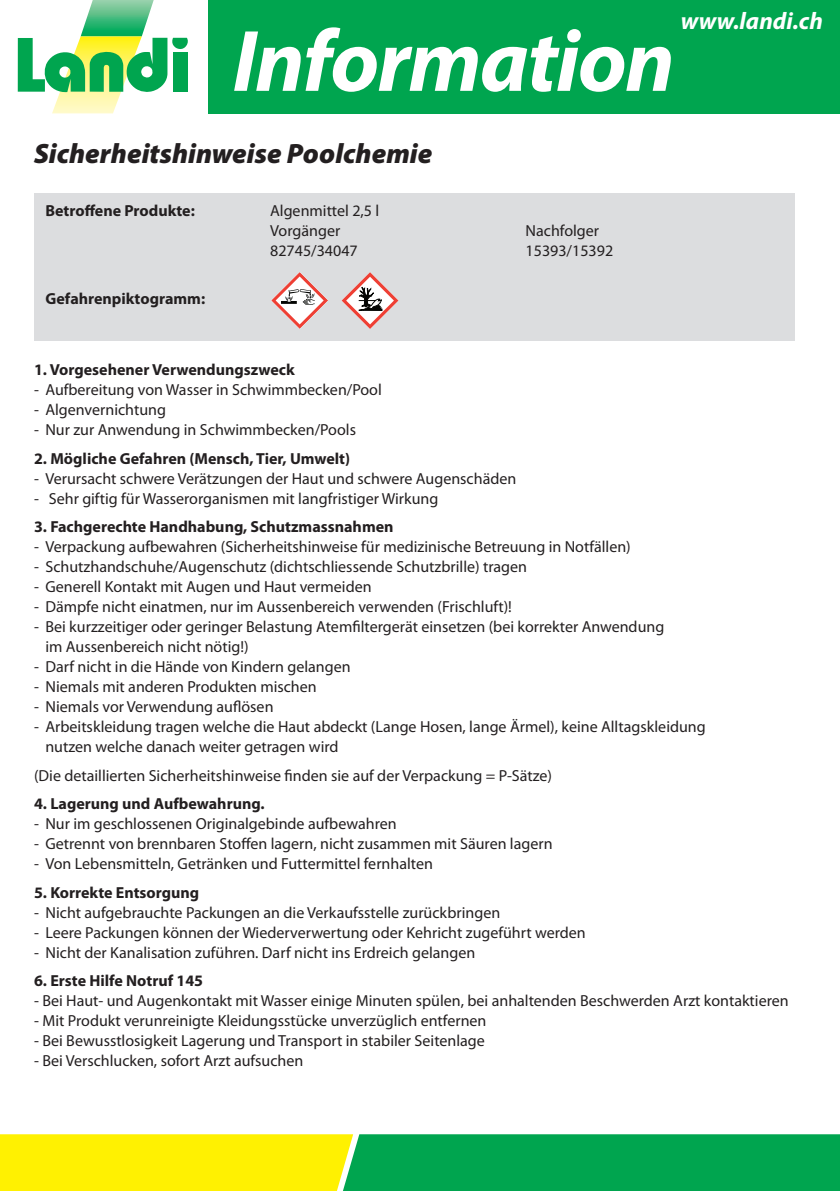
<style>
.page{position:relative;width:840px;height:1191px;background:#fff}
.page>*{position:absolute;margin:0;border:0;box-sizing:border-box;transform-origin:0 0}
.t1{font:italic 700 88px "Myriad Pro";letter-spacing:-.02em;color:#fff}
.t2{font:italic 900 28px "Myriad Pro";color:#231f20}
.t3{font:italic 700 24px "Myriad Pro";color:#fff}
.t4{font:16px/20px "Myriad Pro";color:#231f20}
.t5{font:700 16px "Myriad Pro";color:#231f20}
</style>
<div class="page">
<svg style="left:0;top:1134px;width:839px;height:57px;background:#6bc531"></svg>
<div style="left:34px;top:193px;width:760px;height:147px;background:#dcdddf"></div>
<svg style="left:341px;top:272px;width:57px;height:57px"></svg>
<svg style="left:271px;top:272px;width:57px;height:57px"></svg>
<div style="left:207px;top:0;width:632px;height:113px;background:#00a54f"></div>
<svg style="left:18px;top:0;width:170px;height:113px"></svg>
<h1 class="t1" style="left:232px;top:4px;width:443px">Information</h1>
<h3 class="t3" style="left:680px;top:6px;width:144px">www.landi.ch</h3>
<h2 class="t2" style="left:34px;top:135px;width:400px">Sicherheitshinweise Poolchemie</h2>
<p class="t5" style="left:45px;top:200px;width:151px">Betroffene Produkte:</p>
<p class="t5" style="left:45px;top:288px;width:161px">Gefahrenpiktogramm:</p>
<p class="t4" style="left:270px;top:200px;width:111px">Algenmittel 2,5 l<br>Vorgänger<br>82745/34047</p>
<p class="t4" style="left:525px;top:220px;width:89px">Nachfolger<br>15393/15392</p>
<p class="t5" style="left:34px;top:359px;width:262px">1. Vorgesehener Verwendungszweck</p>
<p class="t4" style="left:34px;top:379px;width:349px">- Aufbereitung von Wasser in Schwimmbecken/Pool</p>
<p class="t4" style="left:34px;top:399px;width:133px">- Algenvernichtung</p>
<p class="t4" style="left:34px;top:419px;width:323px">- Nur zur Anwendung in Schwimmbecken/Pools</p>
<p class="t5" style="left:34px;top:448px;width:317px">2. Mögliche Gefahren (Mensch, Tier, Umwelt)</p>
<p class="t4" style="left:34px;top:468px;width:483px">- Verursacht schwere Verätzungen der Haut und schwere Augenschäden</p>
<p class="t4" style="left:34px;top:488px;width:405px">- Sehr giftig für Wasserorganismen mit langfristiger Wirkung</p>
<p class="t5" style="left:34px;top:516px;width:361px">3. Fachgerechte Handhabung, Schutzmassnahmen</p>
<p class="t4" style="left:34px;top:536px;width:598px">- Verpackung aufbewahren (Sicherheitshinweise für medizinische Betreuung in Notfällen)</p>
<p class="t4" style="left:34px;top:556px;width:494px">- Schutzhandschuhe/Augenschutz (dichtschliessende Schutzbrille) tragen</p>
<p class="t4" style="left:34px;top:576px;width:339px">- Generell Kontakt mit Augen und Haut vermeiden</p>
<p class="t4" style="left:34px;top:596px;width:479px">- Dämpfe nicht einatmen, nur im Aussenbereich verwenden (Frischluft)!</p>
<p class="t4" style="left:45px;top:616px;width:620px;text-indent:-11px">- Bei kurzzeitiger oder geringer Belastung Atemfiltergerät einsetzen (bei korrekter Anwendung im Aussenbereich nicht nötig!)</p>
<p class="t4" style="left:34px;top:656px;width:318px">- Darf nicht in die Hände von Kindern gelangen</p>
<p class="t4" style="left:34px;top:676px;width:284px">- Niemals mit anderen Produkten mischen</p>
<p class="t4" style="left:34px;top:696px;width:241px">- Niemals vor Verwendung auflösen</p>
<p class="t4" style="left:45px;top:716px;width:661px;text-indent:-11px">- Arbeitskleidung tragen welche die Haut abdeckt (Lange Hosen, lange Ärmel), keine Alltagskleidung nutzen welche danach weiter getragen wird</p>
<p class="t4" style="left:34px;top:765px;width:519px">(Die detaillierten Sicherheitshinweise finden sie auf der Verpackung = P-Sätze)</p>
<p class="t5" style="left:34px;top:793px;width:232px">4. Lagerung und Aufbewahrung.</p>
<p class="t4" style="left:34px;top:813px;width:364px">- Nur im geschlossenen Originalgebinde aufbewahren</p>
<p class="t4" style="left:34px;top:833px;width:520px">- Getrennt von brennbaren Stoffen lagern, nicht zusammen mit Säuren lagern</p>
<p class="t4" style="left:34px;top:853px;width:400px">- Von Lebensmitteln, Getränken und Futtermittel fernhalten</p>
<p class="t5" style="left:34px;top:882px;width:166px">5. Korrekte Entsorgung</p>
<p class="t4" style="left:34px;top:902px;width:467px">- Nicht aufgebrauchte Packungen an die Verkaufsstelle zurückbringen</p>
<p class="t4" style="left:34px;top:922px;width:553px">- Leere Packungen können der Wiederverwertung oder Kehricht zugeführt werden</p>
<p class="t4" style="left:34px;top:942px;width:442px">- Nicht der Kanalisation zuführen. Darf nicht ins Erdreich gelangen</p>
<p class="t5" style="left:34px;top:970px;width:170px">6. Erste Hilfe Notruf 145</p>
<p class="t4" style="left:34px;top:990px;width:755px">- Bei Haut- und Augenkontakt mit Wasser einige Minuten spülen, bei anhaltenden Beschwerden Arzt kontaktieren</p>
<p class="t4" style="left:34px;top:1010px;width:453px">- Mit Produkt verunreinigte Kleidungsstücke unverzüglich entfernen</p>
<p class="t4" style="left:34px;top:1030px;width:452px">- Bei Bewusstlosigkeit Lagerung und Transport in stabiler Seitenlage</p>
<p class="t4" style="left:34px;top:1050px;width:270px">- Bei Verschlucken, sofort Arzt aufsuchen</p>
</div>
